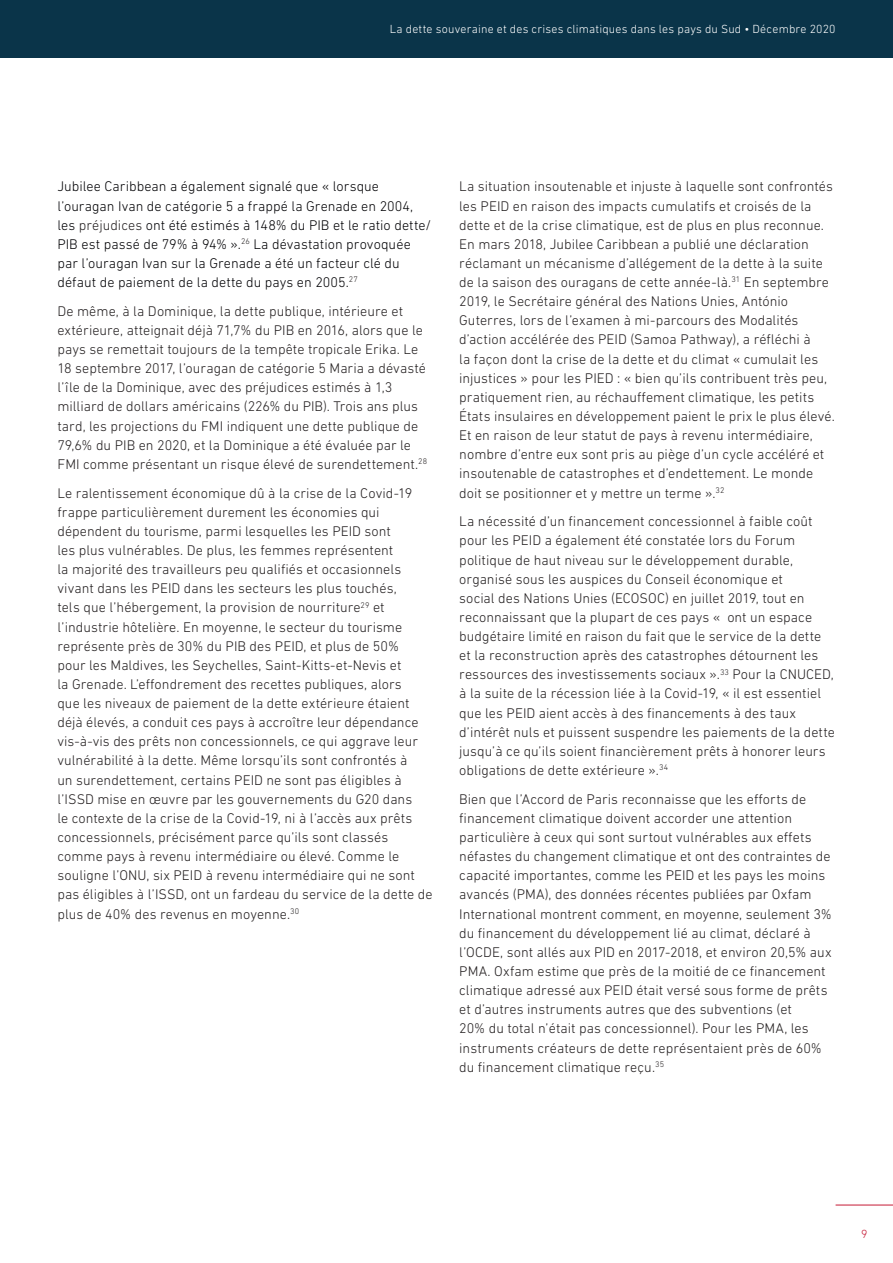
<style>
.page{position:relative;width:893px;height:1263px;background:#fff}
.page>*{position:absolute;margin:0;border:0;box-sizing:border-box;transform-origin:0 0}
.t1{font:300 14.25px/19.2px "DIN Next LT Pro";letter-spacing:.005em;color:#231f20}
.t2{font:300 14.25px/19.2px "DIN Next LT Pro";letter-spacing:.005em;color:#020205}
.t3{font:300 12px "DIN Next LT Pro";letter-spacing:.015em;color:#fff}
.t4{font:300 12px "DIN Next LT Pro";color:#c51a35}
.s1{color:#231f20}
</style>
<div class="page">
<hr style="left:836px;top:1205px;width:57px;height:1px;background:#c51a35">
<div style="left:0;top:0;width:893px;height:57px;background:#0a3449"></div>
<p class="t3" style="left:390px;top:22px;width:447px">La dette souveraine et des crises climatiques dans les pays du Sud • Décembre 2020</p>
<p class="t2" style="left:57px;top:177px;width:375px">Jubilee Caribbean a également signalé que « lorsque l’ouragan Ivan de catégorie 5 a frappé la Grenade en 2004, les <span class="s1">préjudices</span> ont été estimés à 148% du PIB et le ratio dette/ PIB est passé de 79% à 94% ».<sup>26</sup> La dévastation provoquée par l’ouragan Ivan sur la Grenade a été un facteur clé du défaut de paiement de la dette du pays en 2005.<sup>27</sup></p>
<p class="t1" style="left:57px;top:301px;width:371px">De même, à la Dominique, la dette publique, intérieure et extérieure, atteignait déjà 71,7% du PIB en 2016, alors que le pays se remettait toujours de la tempête tropicale Erika. Le 18 septembre 2017, l’ouragan de catégorie 5 Maria a dévasté l’île de la Dominique, avec des préjudices estimés à 1,3 milliard de dollars américains (226% du PIB). Trois ans plus tard, les projections du FMI indiquent une dette publique de 79,6% du PIB en 2020, et la Dominique a été évaluée par le FMI comme présentant un risque élevé de surendettement.<sup>28</sup></p>
<p class="t1" style="left:57px;top:483px;width:377px">Le ralentissement économique dû à la crise de la Covid-19 frappe particulièrement durement les économies qui dépendent du tourisme, parmi lesquelles les PEID sont<br>les plus vulnérables. De plus, les femmes représentent<br>la majorité des travailleurs peu qualifiés et occasionnels vivant dans les PEID dans les secteurs les plus touchés,<br>tels que l’hébergement, la provision de nourriture<sup>29</sup> et l’industrie hôtelière. En moyenne, le secteur du tourisme représente près de 30% du PIB des PEID, et plus de 50%<br>pour les Maldives, les Seychelles, Saint-Kitts-et-Nevis et<br>la Grenade. L’effondrement des recettes publiques, alors<br>que les niveaux de paiement de la dette extérieure étaient déjà élevés, a conduit ces pays à accroître leur dépendance vis-à-vis des prêts non concessionnels, ce qui aggrave leur vulnérabilité à la dette. Même lorsqu’ils sont confrontés à<br>un surendettement, certains PEID ne sont pas éligibles à l’ISSD mise en œuvre par les gouvernements du G20 dans<br>le contexte de la crise de la Covid-19, ni à l’accès aux prêts concessionnels, précisément parce qu’ils sont classés comme pays à revenu intermédiaire ou élevé. Comme le souligne l’ONU, six PEID à revenu intermédiaire qui ne sont pas éligibles à l’ISSD, ont un fardeau du service de la dette de plus de 40% des revenus en moyenne.<sup>30</sup></p>
<p class="t1" style="left:459px;top:177px;width:377px">La situation insoutenable et injuste à laquelle sont confrontés les PEID en raison des impacts cumulatifs et croisés de la dette et de la crise climatique, est de plus en plus reconnue.<br>En mars 2018, Jubilee Caribbean a publié une déclaration réclamant un mécanisme d’allégement de la dette à la suite de la saison des ouragans de cette année-là.<sup>31</sup> En septembre 2019, le Secrétaire général des Nations Unies, António Guterres, lors de l’examen à mi-parcours des Modalités d’action accélérée des PEID (Samoa Pathway), a réfléchi à<br>la façon dont la crise de la dette et du climat « cumulait les injustices » pour les PIED : « bien qu’ils contribuent très peu, pratiquement rien, au réchauffement climatique, les petits États insulaires en développement paient le prix le plus élevé.<br>Et en raison de leur statut de pays à revenu intermédiaire, nombre d’entre eux sont pris au piège d’un cycle accéléré et insoutenable de catastrophes et d’endettement. Le monde doit se positionner et y mettre un terme ».<sup>32</sup></p>
<p class="t1" style="left:459px;top:512px;width:377px">La nécessité d’un financement concessionnel à faible coût pour les PEID a également été constatée lors du Forum politique de haut niveau sur le développement durable, organisé sous les auspices du Conseil économique et<br>social des Nations Unies (ECOSOC) en juillet 2019, tout en reconnaissant que la plupart de ces pays « ont un espace budgétaire limité en raison du fait que le service de la dette et la reconstruction après des catastrophes détournent les ressources des investissements sociaux ».<sup>33</sup> Pour la CNUCED, à la suite de la récession liée à la Covid-19, « il est essentiel que les PEID aient accès à des financements à des taux d’intérêt nuls et puissent suspendre les paiements de la dette jusqu’à ce qu’ils soient financièrement prêts à honorer leurs obligations de dette extérieure ».<sup>34</sup></p>
<p class="t1" style="left:459px;top:789px;width:374px">Bien que l’Accord de Paris reconnaisse que les efforts de financement climatique doivent accorder une attention particulière à ceux qui sont surtout vulnérables aux effets néfastes du changement climatique et ont des contraintes de capacité importantes, comme les PEID et les pays les moins avancés (PMA), des données récentes publiées par Oxfam International montrent comment, en moyenne, seulement 3% du financement du développement lié au climat, déclaré à l’OCDE, sont allés aux PID en 2017-2018, et environ 20,5% aux PMA. Oxfam estime que près de la moitié de ce financement climatique adressé aux PEID était versé sous forme de prêts et d’autres instruments autres que des subventions (et<br>20% du total n’était pas concessionnel). Pour les PMA, les instruments créateurs de dette représentaient près de 60% du financement climatique reçu.<sup>35</sup></p>
<p class="t4" style="left:861px;top:1227px;width:8px">9</p>
</div>
